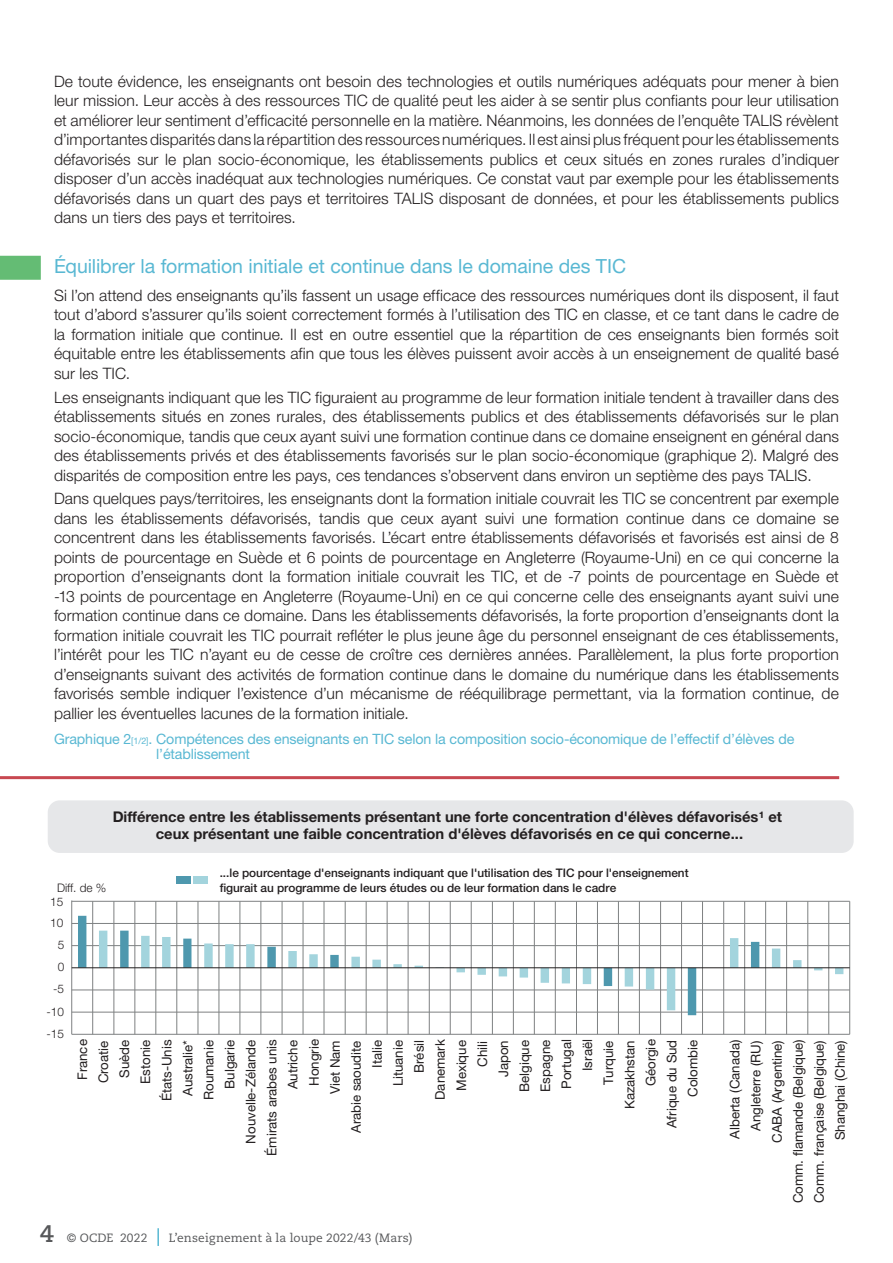
<style>
.page{position:relative;width:893px;height:1263px;background:#fff}
.page>*{position:absolute;margin:0;border:0;box-sizing:border-box;transform-origin:0 0}
.t1{font:19.5px "Helvetica Neue LT Std";letter-spacing:-.005em;color:#59b8d3}
.t2{font:300 15.75px/19.5px "Helvetica Neue LT Std";letter-spacing:.005em;color:#231f20;text-align:justify}
.t3{font:700 14.7px/17.7px "Helvetica Neue LT Std";color:#231f20;text-align:center}
.t4{font:14.25px/15px "Helvetica Neue LT Std";letter-spacing:-.01em;color:#59b8d3}
.t5{font:13.35px/21px "Helvetica Neue LT Std";letter-spacing:-.005em;color:#231f20;text-align:right}
.t6{font:12px "Caecilia LT Pro 55 Roman";letter-spacing:.01em;color:#57585a}
.t7{font:500 11.85px/14.2px "Helvetica Neue LT Std";letter-spacing:-.005em;color:#231f20}
.t8{font:300 11.85px "Helvetica Neue LT Std";color:#231f20}
.s1{font-size:9px}
.s2{font-family:"Caecilia LT Pro 75";font-weight:700;font-size:24px}
</style>
<div class="page">
<svg style="left:157px;top:1228px;width:2px;height:18px"></svg>
<div style="left:0;top:256px;width:41px;height:24px;background:#64bc74"></div>
<hr style="left:0;top:776px;width:839px;height:3px;background:#c84851">
<div style="left:48px;top:800px;width:806px;height:53px;background:#e6e7e9;border-radius:12px"></div>
<div style="left:176px;top:876px;width:14px;height:7px;background:#4e98ae"></div>
<div style="left:193px;top:876px;width:15px;height:7px;background:#a3d4dd"></div>
<hr style="left:71px;top:900px;width:1px;height:134px;background:#7e8182">
<hr style="left:72px;top:901px;width:778px;height:1px;background:#7e8182">
<hr style="left:72px;top:923px;width:778px;height:1px;background:#7e8182">
<hr style="left:72px;top:945px;width:778px;height:1px;background:#7e8182">
<hr style="left:72px;top:989px;width:778px;height:1px;background:#7e8182">
<hr style="left:72px;top:1012px;width:778px;height:1px;background:#7e8182">
<hr style="left:72px;top:1034px;width:778px;height:1px;background:#7e8182">
<hr style="left:849px;top:901px;width:1px;height:133px;background:#7e8182">
<hr style="left:828px;top:901px;width:1px;height:133px;background:#7e8182">
<hr style="left:807px;top:901px;width:1px;height:133px;background:#7e8182">
<hr style="left:786px;top:901px;width:1px;height:133px;background:#7e8182">
<hr style="left:765px;top:901px;width:1px;height:133px;background:#7e8182">
<hr style="left:744px;top:901px;width:1px;height:133px;background:#7e8182">
<hr style="left:723px;top:901px;width:1px;height:133px;background:#7e8182">
<hr style="left:702px;top:901px;width:1px;height:133px;background:#7e8182">
<hr style="left:681px;top:901px;width:1px;height:133px;background:#7e8182">
<hr style="left:660px;top:901px;width:1px;height:133px;background:#7e8182">
<hr style="left:639px;top:901px;width:1px;height:133px;background:#7e8182">
<hr style="left:618px;top:901px;width:1px;height:133px;background:#7e8182">
<hr style="left:597px;top:901px;width:1px;height:133px;background:#7e8182">
<hr style="left:576px;top:901px;width:1px;height:133px;background:#7e8182">
<hr style="left:555px;top:901px;width:1px;height:133px;background:#7e8182">
<hr style="left:534px;top:901px;width:1px;height:133px;background:#7e8182">
<hr style="left:513px;top:901px;width:1px;height:133px;background:#7e8182">
<hr style="left:492px;top:901px;width:1px;height:133px;background:#7e8182">
<hr style="left:471px;top:901px;width:1px;height:133px;background:#7e8182">
<hr style="left:450px;top:901px;width:1px;height:133px;background:#7e8182">
<hr style="left:429px;top:901px;width:1px;height:133px;background:#7e8182">
<hr style="left:408px;top:901px;width:1px;height:133px;background:#7e8182">
<hr style="left:387px;top:901px;width:1px;height:133px;background:#7e8182">
<hr style="left:366px;top:901px;width:1px;height:133px;background:#7e8182">
<hr style="left:345px;top:901px;width:1px;height:133px;background:#7e8182">
<hr style="left:324px;top:901px;width:1px;height:133px;background:#7e8182">
<hr style="left:303px;top:901px;width:1px;height:133px;background:#7e8182">
<hr style="left:282px;top:901px;width:1px;height:133px;background:#7e8182">
<hr style="left:261px;top:901px;width:1px;height:133px;background:#7e8182">
<hr style="left:240px;top:901px;width:1px;height:133px;background:#7e8182">
<hr style="left:219px;top:901px;width:1px;height:133px;background:#7e8182">
<hr style="left:198px;top:901px;width:1px;height:133px;background:#7e8182">
<hr style="left:177px;top:901px;width:1px;height:133px;background:#7e8182">
<hr style="left:156px;top:901px;width:1px;height:133px;background:#7e8182">
<hr style="left:135px;top:901px;width:1px;height:133px;background:#7e8182">
<hr style="left:114px;top:901px;width:1px;height:133px;background:#7e8182">
<hr style="left:92px;top:901px;width:1px;height:133px;background:#7e8182">
<svg style="left:78px;top:916px;width:681px;height:99px"></svg>
<svg style="left:99px;top:931px;width:744px;height:79px"></svg>
<hr style="left:72px;top:967px;width:778px;height:1px;background:#231f20">
<p class="t2" style="left:54px;top:71px;width:786px">De toute évidence, les enseignants ont besoin des technologies et outils numériques adéquats pour mener à bien leur mission. Leur accès à des ressources TIC de qualité peut les aider à se sentir plus confiants pour leur utilisation et améliorer leur sentiment d’efficacité personnelle en la matière. Néanmoins, les données de l’enquête TALIS révèlent d’importantes disparités dans la répartition des ressources numériques. Il est ainsi plus fréquent pour les établissements défavorisés sur le plan socio-économique, les établissements publics et ceux situés en zones rurales d’indiquer disposer d’un accès inadéquat aux technologies numériques. Ce constat vaut par exemple pour les établissements défavorisés dans un quart des pays et territoires TALIS disposant de données, et pour les établissements publics dans un tiers des pays et territoires.</p>
<p class="t1" style="left:54px;top:254px;width:574px">Équilibrer la formation initiale et continue dans le domaine des TIC</p>
<p class="t2" style="left:54px;top:285px;width:787px">Si l’on attend des enseignants qu’ils fassent un usage efficace des ressources numériques dont ils disposent, il faut tout d’abord s’assurer qu’ils soient correctement formés à l’utilisation des TIC en classe, et ce tant dans le cadre de la formation initiale que continue. Il est en outre essentiel que la répartition de ces enseignants bien formés soit équitable entre les établissements afin que tous les élèves puissent avoir accès à un enseignement de qualité basé sur les TIC.</p>
<p class="t2" style="left:54px;top:387px;width:786px">Les enseignants indiquant que les TIC figuraient au programme de leur formation initiale tendent à travailler dans des établissements situés en zones rurales, des établissements publics et des établissements défavorisés sur le plan socio-économique, tandis que ceux ayant suivi une formation continue dans ce domaine enseignent en général dans des établissements privés et des établissements favorisés sur le plan socio-économique (graphique 2). Malgré des disparités de composition entre les pays, ces tendances s’observent dans environ un septième des pays TALIS.</p>
<p class="t2" style="left:54px;top:489px;width:786px">Dans quelques pays/territoires, les enseignants dont la formation initiale couvrait les TIC se concentrent par exemple dans les établissements défavorisés, tandis que ceux ayant suivi une formation continue dans ce domaine se concentrent dans les établissements favorisés. L’écart entre établissements défavorisés et favorisés est ainsi de 8 points de pourcentage en Suède et 6 points de pourcentage en Angleterre (Royaume-Uni) en ce qui concerne la proportion d’enseignants dont la formation initiale couvrait les TIC, et de -7 points de pourcentage en Suède et -13 points de pourcentage en Angleterre (Royaume-Uni) en ce qui concerne celle des enseignants ayant suivi une formation continue dans ce domaine. Dans les établissements défavorisés, la forte proportion d’enseignants dont la formation initiale couvrait les TIC pourrait refléter le plus jeune âge du personnel enseignant de ces établissements, l’intérêt pour les TIC n’ayant eu de cesse de croître ces dernières années. Parallèlement, la plus forte proportion d’enseignants suivant des activités de formation continue dans le domaine du numérique dans les établissements favorisés semble indiquer l’existence d’un mécanisme de rééquilibrage permettant, via la formation continue, de pallier les éventuelles lacunes de la formation initiale.</p>
<p class="t4" style="left:156px;top:731px;width:640px;text-indent:-102px">Graphique 2<span class="s1">[1/2]</span>. Compétences des enseignants en TIC selon la composition socio-économique de l’effectif d’élèves de l’établissement</p>
<p class="t3" style="left:113px;top:807px;width:671px">Différence entre les établissements présentant une forte concentration d'élèves défavorisés¹ et ceux présentant une faible concentration d'élèves défavorisés en ce qui concerne...</p>
<p class="t8" style="left:57px;top:880px;width:51px">Diff. de %</p>
<p class="t8" style="left:50px;top:894px;width:15px">15</p>
<p class="t8" style="left:50px;top:916px;width:15px">10</p>
<p class="t8" style="left:58px;top:938px;width:8px">5</p>
<p class="t8" style="left:58px;top:960px;width:8px">0</p>
<p class="t8" style="left:53px;top:982px;width:12px">-5</p>
<p class="t8" style="left:47px;top:1005px;width:19px">-10</p>
<p class="t7" style="left:220px;top:866px;width:471px">...le pourcentage d'enseignants indiquant que l'utilisation des TIC pour l'enseignement figurait au programme de leurs études ou de leur formation dans le cadre</p>
<p class="t8" style="left:47px;top:1027px;width:19px">-15</p>
<p class="t5" style="left:72px;top:1155px;width:118px;rotate:-90deg">France<br>Croatie<br>Suède<br>Estonie<br>États-Unis<br>Australie*<br>Roumanie<br>Bulgarie<br>Nouvelle-Zélande<br>Émirats arabes unis<br>Autriche<br>Hongrie<br>Viet Nam<br>Arabie saoudite<br>Italie<br>Lituanie<br>Brésil<br>Danemark<br>Mexique<br>Chili<br>Japon<br>Belgique<br>Espagne<br>Portugal<br>Israël<br>Turquie<br>Kazakhstan<br>Géorgie<br>Afrique du Sud<br>Colombie</p>
<p class="t5" style="left:724px;top:1203px;width:166px;rotate:-90deg">Alberta (Canada)<br>Angleterre (RU)<br>CABA (Argentine)<br>Comm. amande (Belgique)<br>Comm. française (Belgique)<br>Shanghai (Chine)</p>
<p class="t6" style="left:40px;top:1229px;width:109px"><span class="s2">4</span> © OCDE 2022</p>
<p class="t6" style="left:169px;top:1229px;width:245px">L’enseignement à la loupe 2022/43 (Mars)</p>
</div>
